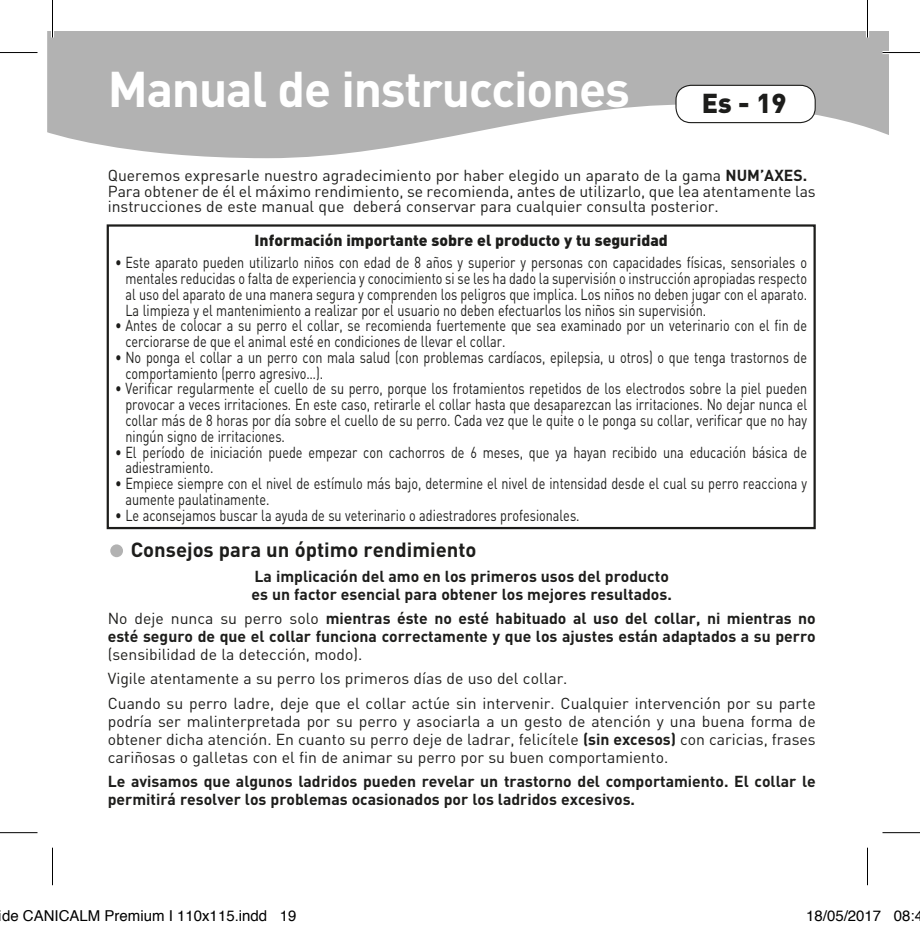
<style>
.page{position:relative;width:920px;height:929px;background:#fff}
.page>*{position:absolute;margin:0;border:0;box-sizing:border-box;transform-origin:0 0}
.t1{font:700 49.5px "DIN";letter-spacing:-.025em;color:#fff}
.t2{font:900 27px "DIN";color:#1d1d1b}
.t3{font:700 20.25px "DIN";color:#1d1d1b}
.t4{font:15.75px/15.8px "DIN";color:#1d1d1b;scale:.8 1}
.t5{font:15.75px/24.5px "DIN";color:#1d1d1b}
.t6{font:700 15.75px/18px "DIN";color:#1d1d1b}
.t7{font:900 15.75px "DIN";color:#1d1d1b}
.t8{font:15px "Helvetica";color:#000}
.s1{font-weight:700}
.s2{font-weight:400}
</style>
<div class="page">
<svg style="left:47px;top:31px;width:842px;height:127px;fill:#b2b2b2"></svg>
<div style="left:676px;top:85px;width:139px;height:38px;background:#fff;border-radius:15px"></div>
<div style="left:675px;top:85px;width:141px;height:38px;border:1px solid #1d1d1b;border-radius:15px"></div>
<div style="left:110px;top:544px;width:13px;height:13px;background:#b2b2b2;border-radius:50%"></div>
<div style="left:107px;top:224px;width:709px;height:305px;border:2px solid #1d1d1b"></div>
<hr style="left:882px;top:51px;width:38px;height:3px;background:#fff">
<svg style="left:0;top:833px;width:38px;height:1px"></svg>
<svg style="left:882px;top:833px;width:38px;height:1px"></svg>
<hr style="left:51px;top:0;width:3px;height:38px;background:#fff">
<hr style="left:866px;top:0;width:3px;height:38px;background:#fff">
<hr style="left:0;top:52px;width:38px;height:1px;background:#000">
<hr style="left:882px;top:52px;width:38px;height:1px;background:#000">
<hr style="left:0;top:832px;width:38px;height:1px;background:#000">
<hr style="left:882px;top:832px;width:38px;height:1px;background:#000">
<hr style="left:52px;top:0;width:1px;height:38px;background:#000">
<hr style="left:52px;top:847px;width:1px;height:38px;background:#000">
<hr style="left:867px;top:0;width:1px;height:38px;background:#000">
<hr style="left:867px;top:847px;width:1px;height:38px;background:#000">
<h1 class="t1" style="left:108px;top:56px;width:524px">Manual de instrucciones</h1>
<h2 class="t2" style="left:702px;top:85px;width:86px">Es - 19</h2>
<p class="t5" style="left:108px;top:167px;width:709px;line-height:15.8px">Queremos expresarle nuestro agradecimiento por haber elegido un aparato de la gama <span class="s1">NUM’AXES.<br></span>Para obtener de él el máximo rendimiento, se recomienda, antes de utilizarlo, que lea atentamente las instrucciones de este manual que deberá conservar para cualquier consulta posterior.</p>
<p class="t7" style="left:255px;top:230px;width:415px">Información importante sobre el producto y tu seguridad</p>
<p class="t4" style="left:125px;top:254px;width:854px;text-align:justify;text-indent:-10px">• Este aparato pueden utilizarlo niños con edad de 8 años y superior y personas con capacidades físicas, sensoriales o mentales reducidas o falta de experiencia y conocimiento si se les ha dado la supervisión o instrucción apropiadas respecto al uso del aparato de una manera segura y comprenden los peligros que implica. Los niños no deben jugar con el aparato.<br>La limpieza y el mantenimiento a realizar por el usuario no deben efectuarlos los niños sin supervisión.</p>
<p class="t4" style="left:125px;top:317px;width:854px;text-indent:-10px">• Antes de colocar a su perro el collar, se recomienda fuertemente que sea examinado por un veterinario con el fin de cerciorarse de que el animal esté en condiciones de llevar el collar.</p>
<p class="t4" style="left:125px;top:349px;width:854px;text-indent:-10px">• No ponga el collar a un perro con mala salud (con problemas cardíacos, epilepsia, u otros) o que tenga trastornos de comportamiento (perro agresivo…).</p>
<p class="t4" style="left:125px;top:380px;width:854px;text-align:justify;text-indent:-10px">• Verificar regularmente el cuello de su perro, porque los frotamientos repetidos de los electrodos sobre la piel pueden provocar a veces irritaciones. En este caso, retirarle el collar hasta que desaparezcan las irritaciones. No dejar nunca el collar más de 8 horas por día sobre el cuello de su perro. Cada vez que le quite o le ponga su collar, verificar que no hay ningún signo de irritaciones.</p>
<p class="t4" style="left:125px;top:443px;width:854px;text-indent:-10px">• El período de iniciación puede empezar con cachorros de 6 meses, que ya hayan recibido una educación básica de adiestramiento.</p>
<p class="t4" style="left:125px;top:475px;width:854px;text-indent:-10px">• Empiece siempre con el nivel de estímulo más bajo, determine el nivel de intensidad desde el cual su perro reacciona y aumente paulatinamente.</p>
<p class="t4" style="left:115px;top:506px;width:582px">• Le aconsejamos buscar la ayuda de su veterinario o adiestradores profesionales.</p>
<p class="t3" style="left:131px;top:536px;width:347px">Consejos para un óptimo rendimiento</p>
<p class="t6" style="left:252px;top:566px;width:422px">La implicación del amo en los primeros usos del producto es un factor esencial para obtener los mejores resultados.</p>
<p class="t6" style="left:108px;top:608px;width:709px"><span class="s2">No deje nunca su perro solo</span> mientras éste no esté habituado al uso del collar, ni mientras no esté seguro de que el collar funciona correctamente y que los ajustes están adaptados a su perro</p>
<p class="t5" style="left:108px;top:641px;width:709px">(sensibilidad de la detección, modo).<br>Vigile atentamente a su perro los primeros días de uso del collar.<br>Cuando su perro ladre, deje que el collar actúe sin intervenir. Cualquier intervención por su parte</p>
<p class="t5" style="left:108px;top:711px;width:709px;line-height:18px;text-align:justify">podría ser malinterpretada por su perro y asociarla a un gesto de atención y una buena forma de obtener dicha atención. En cuanto su perro deje de ladrar, felicítele <span class="s1">(sin excesos)</span> con caricias, frases cariñosas o galletas con el fin de animar su perro por su buen comportamiento.</p>
<p class="t6" style="left:108px;top:771px;width:709px">Le avisamos que algunos ladridos pueden revelar un trastorno del comportamiento. El collar le permitirá resolver los problemas ocasionados por los ladridos excesivos.</p>
<p class="t8" style="left:-1px;top:904px;width:299px">ide CANICALM Premium I 110x115.indd 19</p>
<p class="t8" style="left:806px;top:904px;width:118px">18/05/2017 08:4</p>
</div>
